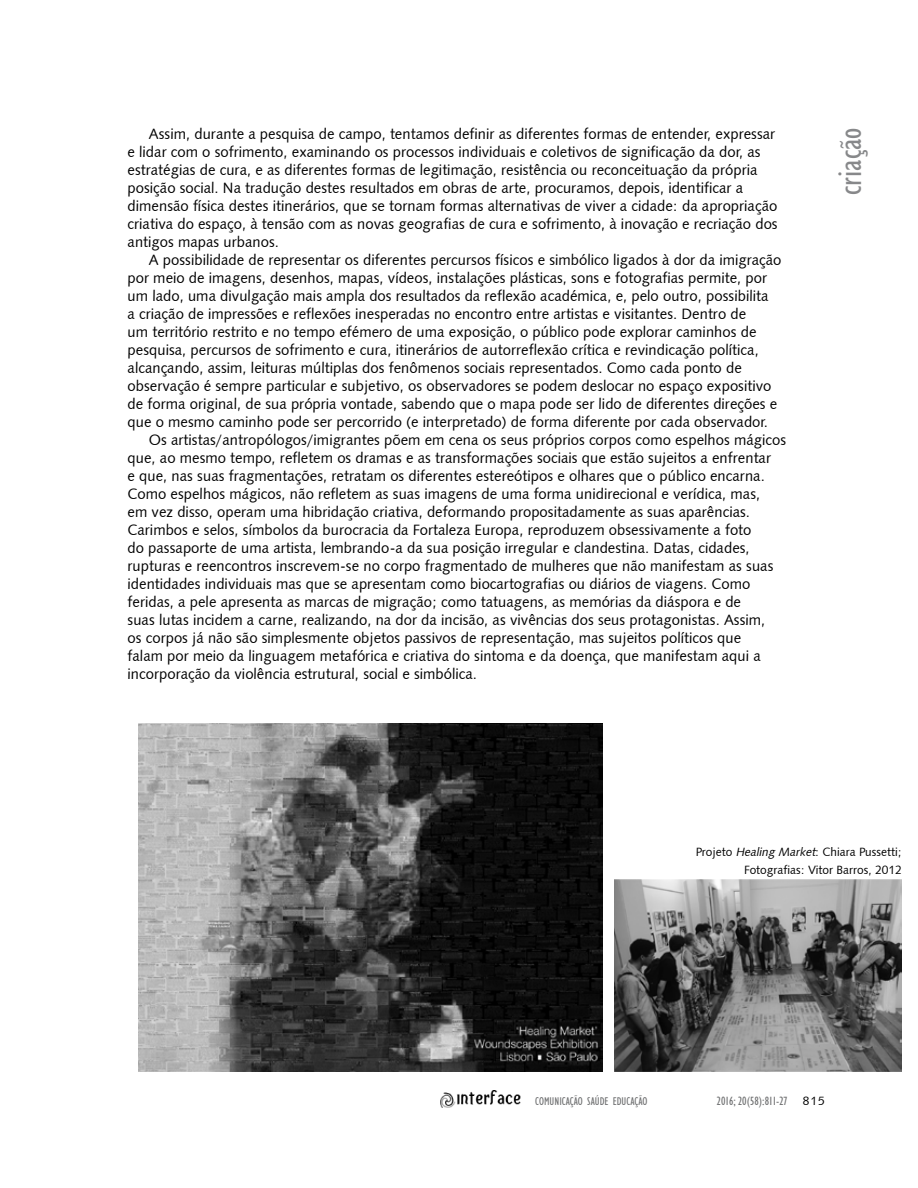
<style>
.page{position:relative;width:918px;height:1188px;background:#fff}
.page>*{position:absolute;margin:0;border:0;box-sizing:border-box;transform-origin:0 0}
.t1{font:condensed 33px "Humanist 521 BT";color:#87888a}
.t2{font:15px/18px "Humanist 531 BT Roman A";color:#000}
.t3{font:12px/18px "Humanist 531 BT Roman A";color:#000;text-align:right}
.t4{font:condensed 12px "Humanist 521 BT";color:#707172}
.t5{font:condensed 11.25px "Humanist 521 BT";color:#707172}
.s1{font-style:italic}
</style>
<div class="page">
<img style="left:440px;top:1090px;width:81px;height:17px">
<img style="left:138px;top:724px;width:464px;height:348px">
<img style="left:614px;top:880px;width:288px;height:192px">
<p class="t2" style="left:128px;top:124px;width:652px;text-indent:21px">Assim, durante a pesquisa de campo, tentamos definir as diferentes formas de entender, expressar e lidar com o sofrimento, examinando os processos individuais e coletivos de significação da dor, as estratégias de cura, e as diferentes formas de legitimação, resistência ou reconceituação da própria posição social. Na tradução destes resultados em obras de arte, procuramos, depois, identificar a dimensão física destes itinerários, que se tornam formas alternativas de viver a cidade: da apropriação criativa do espaço, à tensão com as novas geografias de cura e sofrimento, à inovação e recriação dos antigos mapas urbanos.</p>
<p class="t2" style="left:149px;top:250px;width:634px">A possibilidade de representar os diferentes percursos físicos e simbólico ligados à dor da imigração</p>
<p class="t2" style="left:128px;top:268px;width:641px">por meio de imagens, desenhos, mapas, vídeos, instalações plásticas, sons e fotografias permite, por</p>
<p class="t2" style="left:128px;top:286px;width:642px">um lado, uma divulgação mais ampla dos resultados da reflexão académica, e, pelo outro, possibilita</p>
<p class="t2" style="left:128px;top:304px;width:620px">a criação de impressões e reflexões inesperadas no encontro entre artistas e visitantes. Dentro de</p>
<p class="t2" style="left:128px;top:322px;width:630px">um território restrito e no tempo efémero de uma exposição, o público pode explorar caminhos de</p>
<p class="t2" style="left:128px;top:340px;width:633px">pesquisa, percursos de sofrimento e cura, itinerários de autorreflexão crítica e revindicação política,</p>
<p class="t2" style="left:128px;top:358px;width:616px">alcançando, assim, leituras múltiplas dos fenômenos sociais representados. Como cada ponto de</p>
<p class="t2" style="left:128px;top:376px;width:645px">observação é sempre particular e subjetivo, os observadores se podem deslocar no espaço expositivo</p>
<p class="t2" style="left:128px;top:394px;width:651px">de forma original, de sua própria vontade, sabendo que o mapa pode ser lido de diferentes direções e</p>
<p class="t2" style="left:128px;top:412px;width:642px">que o mesmo caminho pode ser percorrido (e interpretado) de forma diferente por cada observador.</p>
<p class="t2" style="left:149px;top:430px;width:639px">Os artistas/antropólogos/imigrantes põem em cena os seus próprios corpos como espelhos mágicos</p>
<p class="t2" style="left:128px;top:448px;width:645px">que, ao mesmo tempo, refletem os dramas e as transformações sociais que estão sujeitos a enfrentar</p>
<p class="t2" style="left:128px;top:466px;width:639px">e que, nas suas fragmentações, retratam os diferentes estereótipos e olhares que o público encarna.</p>
<p class="t2" style="left:128px;top:484px;width:634px">Como espelhos mágicos, não refletem as suas imagens de uma forma unidirecional e verídica, mas,</p>
<p class="t2" style="left:128px;top:502px;width:624px">em vez disso, operam uma hibridação criativa, deformando propositadamente as suas aparências.</p>
<p class="t2" style="left:128px;top:520px;width:625px">Carimbos e selos, símbolos da burocracia da Fortaleza Europa, reproduzem obsessivamente a foto</p>
<p class="t2" style="left:128px;top:538px;width:624px">do passaporte de uma artista, lembrando-a da sua posição irregular e clandestina. Datas, cidades,</p>
<p class="t2" style="left:128px;top:556px;width:647px">rupturas e reencontros inscrevem-se no corpo fragmentado de mulheres que não manifestam as suas</p>
<p class="t2" style="left:128px;top:574px;width:624px">identidades individuais mas que se apresentam como biocartografias ou diários de viagens. Como</p>
<p class="t2" style="left:128px;top:592px;width:615px">feridas, a pele apresenta as marcas de migração; como tatuagens, as memórias da diáspora e de</p>
<p class="t2" style="left:128px;top:610px;width:639px">suas lutas incidem a carne, realizando, na dor da incisão, as vivências dos seus protagonistas. Assim,</p>
<p class="t2" style="left:128px;top:628px;width:615px">os corpos já não são simplesmente objetos passivos de representação, mas sujeitos políticos que</p>
<p class="t2" style="left:128px;top:646px;width:635px">falam por meio da linguagem metafórica e criativa do sintoma e da doença, que manifestam aqui a</p>
<p class="t2" style="left:128px;top:664px;width:351px">incorporação da violência estrutural, social e simbólica.</p>
<h1 class="t1" style="left:831px;top:195px;width:69px;rotate:-90deg">criação</h1>
<p class="t3" style="left:696px;top:842px;width:208px">Projeto <span class="s1">Healing Market</span>: Chiara Pussetti;<br>Fotografias: Vitor Barros, 2012</p>
<p class="t5" style="left:535px;top:1095px;width:114px">COMUNICAÇÃO SAÚDE EDUCAÇÃO</p>
<p class="t4" style="left:717px;top:1094px;width:72px">2016; 20(58):811-27</p>
<p class="t3" style="left:803px;top:1092px;width:23px">815</p>
</div>
